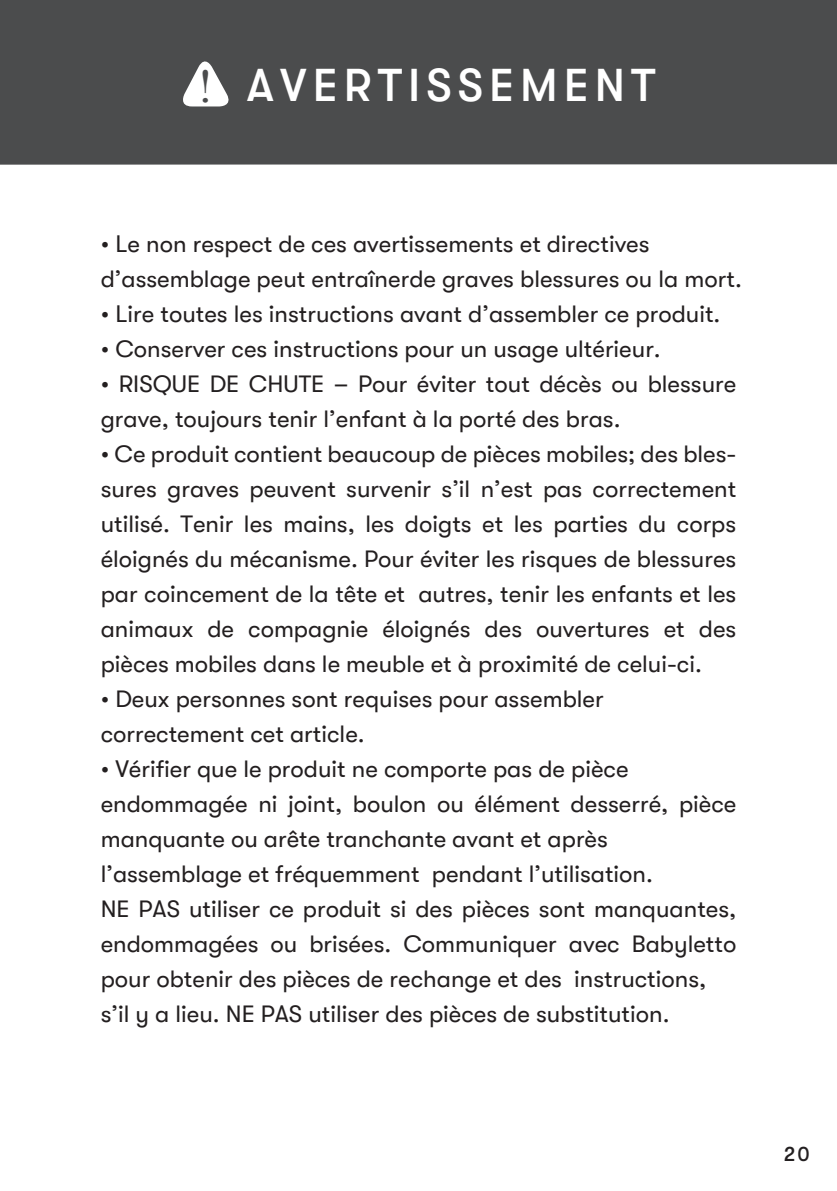
<style>
.page{position:relative;width:837px;height:1191px;background:#fff}
.page>*{position:absolute;margin:0;border:0;box-sizing:border-box;transform-origin:0 0}
.t1{font:500 46px "GT Walsheim";letter-spacing:.13em;color:#fff}
.t2{font:24px/35px "GT Walsheim";color:#231f20}
.t3{font:500 20px "GT Walsheim";color:#231f20}
.s1{font-family:"Century Schoolbook";font-weight:400;font-size:44px;color:#4b4c4d}
</style>
<div class="page">
<div style="left:0;top:0;width:836px;height:165px;background:#4b4c4d"></div>
<svg style="left:183px;top:61px;width:46px;height:45px"></svg>
<h1 class="t1" style="left:199px;top:60px;width:458px"><span class="s1">!</span> AVERTISSEMENT</h1>
<p class="t2" style="left:101px;top:226px;width:642px">• Le non respect de ces avertissements et directives d’assemblage peut entraînerde graves blessures ou la mort.</p>
<p class="t2" style="left:101px;top:296px;width:621px">• Lire toutes les instructions avant d’assembler ce produit.</p>
<p class="t2" style="left:101px;top:331px;width:561px">• Conserver ces instructions pour un usage ultérieur.</p>
<p class="t2" style="left:101px;top:366px;width:637px">• RISQUE DE CHUTE – Pour éviter tout décès ou blessure grave, toujours tenir l’enfant à la porté des bras.</p>
<p class="t2" style="left:101px;top:436px;width:637px;text-align:justify">• Ce produit contient beaucoup de pièces mobiles; des bles&shy;sures graves peuvent survenir s’il n’est pas correctement utilisé. Tenir les mains, les doigts et les parties du corps éloignés du mécanisme. Pour éviter les risques de blessures par coincement de la tête et autres, tenir les enfants et les animaux de compagnie éloignés des ouvertures et des pièces mobiles dans le meuble et à proximité de celui-ci.</p>
<p class="t2" style="left:101px;top:681px;width:504px">• Deux personnes sont requises pour assembler correctement cet article.</p>
<p class="t2" style="left:101px;top:751px;width:637px">• Vérifier que le produit ne comporte pas de pièce endommagée ni joint, boulon ou élément desserré, pièce manquante ou arête tranchante avant et après l’assemblage et fréquemment pendant l’utilisation.<br>NE PAS utiliser ce produit si des pièces sont manquantes, endommagées ou brisées. Communiquer avec Babyletto pour obtenir des pièces de rechange et des instructions, s’il y a lieu. NE PAS utiliser des pièces de substitution.</p>
<p class="t3" style="left:783px;top:1142px;width:28px">20</p>
</div>
